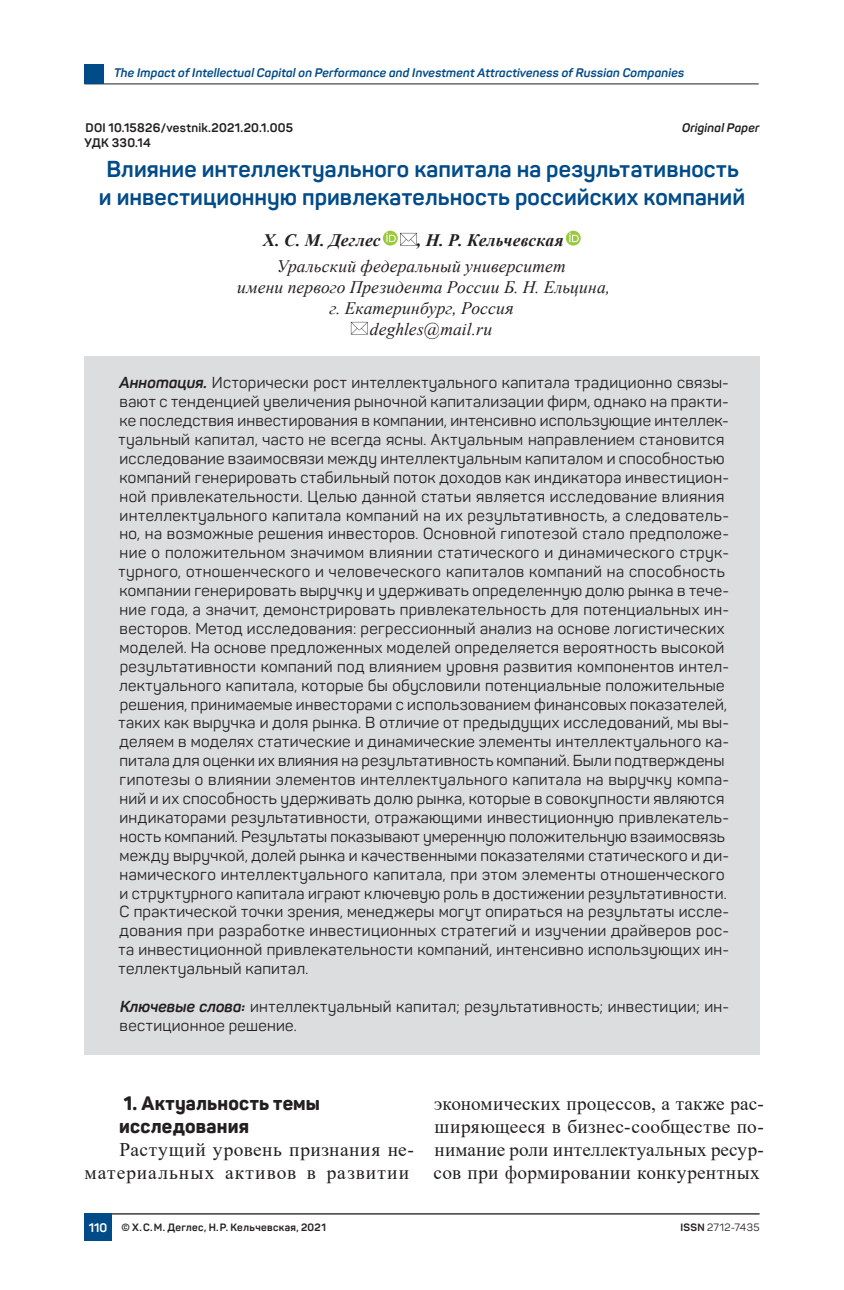
<style>
.page{position:relative;width:844px;height:1290px;background:#fff}
.page>*{position:absolute;margin:0;border:0;box-sizing:border-box;transform-origin:0 0}
.t1{font:700 22.75px/27.3px "Panton";letter-spacing:.005em;color:#004b88;text-align:center}
.t2{font:19.25px/22.8px "Times New Roman";letter-spacing:.025em;color:#231f20;text-align:right}
.t3{font:800 19.25px/22.8px "Panton";letter-spacing:.01em;color:#231f20}
.t4{font:italic 17.5px "Times New Roman";letter-spacing:.005em;color:#231f20}
.t5{font:italic 700 17.5px "Times New Roman";letter-spacing:.005em;color:#231f20}
.t6{font:15.75px/18.9px "Panton";letter-spacing:.02em;color:#231f20}
.t7{font:italic 700 12.25px "Panton";letter-spacing:.015em;color:#004b88}
.t8{font:700 12.25px "Panton";letter-spacing:.025em;color:#231f20}
.t9{font:italic 700 12.25px "Panton";letter-spacing:.015em;color:#231f20}
.t10{font:700 12.25px "Panton";color:#fff}
.t11{font:700 10.5px "Panton";letter-spacing:.03em;color:#231f20}
.t12{font:10.5px "Panton";letter-spacing:.035em;color:#231f20}
.s1{font-weight:700;font-style:italic}
.s2{font-weight:700}
</style>
<div class="page">
<hr style="left:84px;top:83px;width:674px;height:1px;background:#231f20">
<hr style="left:84px;top:1213px;width:675px;height:1px;background:#231f20">
<div style="left:84px;top:64px;width:20px;height:20px;background:#004b88"></div>
<div style="left:84px;top:1213px;width:28px;height:28px;background:#004b88"></div>
<div style="left:383px;top:231px;width:15px;height:15px;background:#9aca3c;border-radius:50%"></div>
<svg style="left:386px;top:232px;width:31px;height:14px"></svg>
<svg style="left:565px;top:231px;width:15px;height:15px"></svg>
<svg style="left:569px;top:232px;width:9px;height:10px"></svg>
<svg style="left:351px;top:322px;width:16px;height:12px"></svg>
<div style="left:84px;top:357px;width:675px;height:641px;background:#dcddde"></div>
<div style="left:84px;top:980px;width:675px;height:75px;background:#dcddde"></div>
<p class="t7" style="left:114px;top:65px;width:571px">The Impact of Intellectual Capital on Performance and Investment Attractiveness of Russian Companies</p>
<p class="t8" style="left:86px;top:120px;width:209px">DOI 10.15826/vestnik.2021.20.1.005</p>
<p class="t9" style="left:682px;top:120px;width:79px">Original Paper</p>
<p class="t8" style="left:84px;top:135px;width:68px">УДК 330.14</p>
<h1 class="t1" style="left:99px;top:156px;width:647px">Влияние интеллектуального капитала на результативность и инвестиционную привлекательность российских компаний</h1>
<p class="t5" style="left:263px;top:227px;width:119px">Х. С. М. Деглес</p>
<p class="t5" style="left:417px;top:227px;width:148px">, Н. Р. Кельчевская</p>
<p class="t4" style="left:277px;top:254px;width:290px">Уральский федеральный университет</p>
<p class="t4" style="left:237px;top:275px;width:374px">имени первого Президента России Б. Н. Ельцина,</p>
<p class="t4" style="left:329px;top:296px;width:186px">г. Екатеринбург, Россия</p>
<p class="t4" style="left:370px;top:317px;width:124px">deghles@mail.ru</p>
<p class="t6" style="left:118px;top:373px;width:612px"><span class="s1">Аннотация.</span> Исторически рост интеллектуального капитала традиционно связы&shy;вают с тенденцией увеличения рыночной капитализации фирм, однако на практи&shy;ке последствия инвестирования в компании, интенсивно использующие интеллек&shy;туальный капитал, часто не всегда ясны. Актуальным направлением становится исследование взаимосвязи между интеллектуальным капиталом и способностью компаний генерировать стабильный поток доходов как индикатора инвестицион&shy;ной привлекательности. Целью данной статьи является исследование влияния интеллектуального капитала компаний на их результативность, а следователь&shy;но, на возможные решения инвесторов. Основной гипотезой стало предположе&shy;ние о положительном значимом влиянии статического и динамического струк&shy;турного, отношенческого и человеческого капиталов компаний на способность компании генерировать выручку и удерживать определенную долю рынка в тече&shy;ние года, а значит, демонстрировать привлекательность для потенциальных ин&shy;весторов. Метод исследования: регрессионный анализ на основе логистических моделей. На основе предложенных моделей определяется вероятность высокой результативности компаний под влиянием уровня развития компонентов интел&shy;лектуального капитала, которые бы обусловили потенциальные положительные решения, принимаемые инвесторами с использованием финансовых показателей, таких как выручка и доля рынка. В отличие от предыдущих исследований, мы вы&shy;деляем в моделях статические и динамические элементы интеллектуального ка&shy;питала для оценки их влияния на результативность компаний. Были подтверждены гипотезы о влиянии элементов интеллектуального капитала на выручку компа&shy;ний и их способность удерживать долю рынка, которые в совокупности являются индикаторами результативности, отражающими инвестиционную привлекатель&shy;ность компаний. Результаты показывают умеренную положительную взаимосвязь между выручкой, долей рынка и качественными показателями статического и ди&shy;намического интеллектуального капитала, при этом элементы отношенческого и структурного капитала играют ключевую роль в достижении результативности.<br>С практической точки зрения, менеджеры могут опираться на результаты иссле&shy;дования при разработке инвестиционных стратегий и изучении драйверов рос&shy;та инвестиционной привлекательности компаний, интенсивно использующих ин&shy;теллектуальный капитал.</p>
<p class="t6" style="left:119px;top:997px;width:610px"><span class="s1">Ключевые слова:</span> интеллектуальный капитал; результативность; инвестиции; ин&shy;вестиционное решение.</p>
<p class="t3" style="left:119px;top:1092px;width:202px">1. Актуальность темы исследования</p>
<p class="t2" style="left:85px;top:1137px;width:331px">Растущий уровень признания не&shy;материальных активов в развитии</p>
<p class="t2" style="left:433px;top:1092px;width:332px;text-align:justify">экономических процессов, а также рас&shy;ширяющееся в бизнес-сообществе по&shy;нимание роли интеллектуальных ресур&shy;сов при формировании конкурентных</p>
<p class="t10" style="left:89px;top:1220px;width:20px">110</p>
<p class="t12" style="left:680px;top:1221px;width:81px"><span class="s2">ISSN</span> 2712-7435</p>
<p class="t11" style="left:122px;top:1221px;width:206px">© Х.С.М. Деглес, Н.Р. Кельчевская, 2021</p>
</div>
